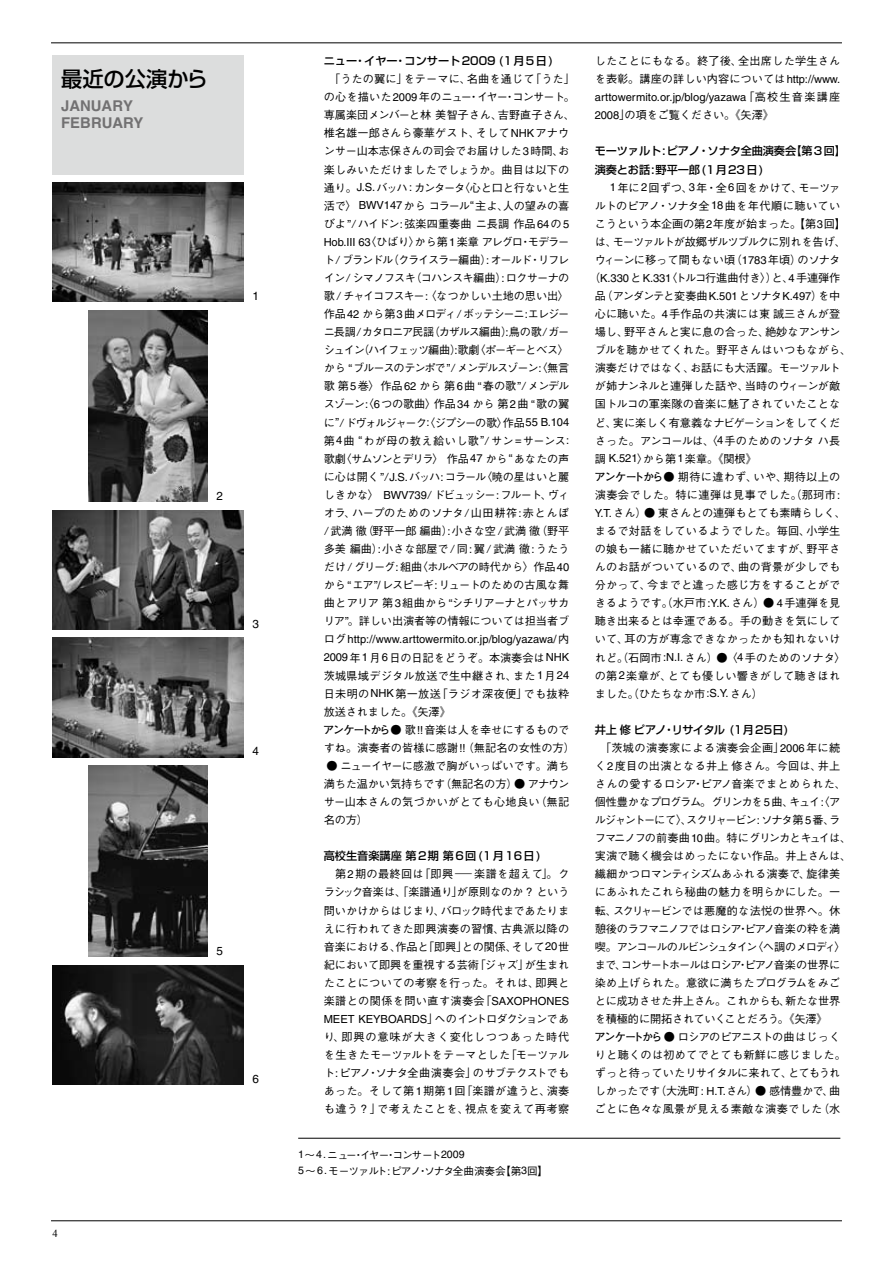
<style>
.page{position:relative;width:893px;height:1263px;background:#fff}
.page>*{position:absolute;margin:0;border:0;box-sizing:border-box;transform-origin:0 0}
.t1{font:500 21.3px "Shin Go Pro";color:#000}
.t2{font:700 14.85px/17px "Helvetica";color:#727172}
.t3{font:11.7px "Helvetica";color:#000}
.t4{font:500 11.1px/18px "Gothic BBB Pro";color:#000;text-align:justify}
.t5{font:500 11.1px/18px "Gothic BBB Pro";letter-spacing:.02em;color:#000}
.t6{font:500 11.1px/18px "Gothic BBB Pro";letter-spacing:.025em;color:#000}
.t7{font:11.1px "Helvetica";letter-spacing:.005em;color:#000}
.t8{font:500 11.1px/18px "Shin Go Pro";color:#000}
.t9{font:500 11.1px "Gothic BBB Pro";letter-spacing:.04em;color:#000}
.t10{font:500 11.1px "Gothic BBB Pro";letter-spacing:-.07em;color:#000}
.t11{font:500 11.1px "Gothic BBB Pro";letter-spacing:-.09em;color:#000}
.t12{font:500 11.1px "Gothic BBB Pro";letter-spacing:.035em;color:#000}
.t13{font:500 11.1px "Shin Go Pro";letter-spacing:.065em;color:#000}
.t14{font:500 10.65px/15.9px "Gothic BBB Pro";letter-spacing:-.085em;color:#000}
.s1{font-family:"Helvetica";font-weight:400}
.s2{font-family:"Gothic BBB Pro";font-weight:500}
.s3{font-family:"Futo Go B101 Pro";font-weight:700}
</style>
<div class="page">
<div style="left:53px;top:55px;width:191px;height:119px;background:#dcdddd"></div>
<hr style="left:51px;top:43px;width:791px;height:1px;background:#000">
<hr style="left:51px;top:1220px;width:791px;height:1px;background:#000">
<hr style="left:298px;top:1138px;width:542px;height:1px;background:#000">
<img style="left:53px;top:183px;width:191px;height:119px">
<img style="left:89px;top:310px;width:119px;height:192px">
<img style="left:53px;top:510px;width:191px;height:119px">
<img style="left:53px;top:638px;width:191px;height:119px">
<img style="left:89px;top:765px;width:119px;height:192px">
<img style="left:53px;top:965px;width:191px;height:119px">
<h1 class="t1" style="left:61px;top:62px;width:148px">最近の公演から</h1>
<h2 class="t2" style="left:61px;top:97px;width:84px">JANUARY<br>FEBRUARY</h2>
<p class="t3" style="left:252px;top:289px;width:8px">1</p>
<p class="t3" style="left:216px;top:489px;width:8px">2</p>
<p class="t3" style="left:252px;top:617px;width:8px">3</p>
<p class="t3" style="left:252px;top:744px;width:8px">4</p>
<p class="t3" style="left:216px;top:944px;width:8px">5</p>
<p class="t3" style="left:252px;top:1072px;width:8px">6</p>
<p class="t8" style="left:324px;top:51px;width:231px">ニュー・イヤー・コンサート2009 (1月5日)</p>
<p class="t4" style="left:324px;top:69px;width:253px;text-align:left">　「うたの翼に」をテーマに、名曲を通じて「うた」の心を描いた <span class="s1">2009</span>年のニュー・イヤー・コンサート。専属楽団メンバーと林美智子さん、吉野直子さん、椎名雄一郎さんら豪華ゲスト、そして<span class="s1">NHK</span>アナウンサー山本志保さんの司会でお届けした<span class="s1">3</span>時間、お楽しみいただけましたでしょうか。曲目は以下の通り。<span class="s1">J.S.</span>バッハ <span class="s1">:</span> カンタータ〈心と口と行ないと生活で〉 <span class="s1">BWV147</span>からコラール<span class="s1">“</span>主よ、人の望みの喜びよ<span class="s1">”</span>/ハイドン<span class="s1">:</span>弦楽四重奏曲ニ長調作品<span class="s1">64</span>の<span class="s1">5<br>Hob.III‐63</span>〈ひばり〉から第<span class="s1">1</span>楽章アレグロ・モデラート/ ブランドル（クライスラー編曲）<span class="s1">:</span> オールド・リフレイン/ シマノフスキ（コハンスキ編曲）<span class="s1">:</span> ロクサーナの歌/チャイコフスキー<span class="s1">:</span>〈なつかしい土地の思い出〉作品<span class="s1">42</span> から第<span class="s1">3</span>曲メロディ/ボッテシーニ<span class="s1">:</span>エレジーニ長調/カタロニア民謡（カザルス編曲）<span class="s1">:</span>鳥の歌/ガーシュイン（ハイフェッツ編曲）<span class="s1">:</span>歌劇〈ポーギーとベス〉から <span class="s1">“</span> ブルースのテンポで <span class="s1">”</span>/ メンデルスゾーン〈無言</p>
<p class="t7" style="left:539px;top:362px;width:5px">:</p>
<p class="t4" style="left:324px;top:376px;width:247px">歌第<span class="s1">5</span>巻〉作品<span class="s1">62</span> から第<span class="s1">6</span>曲 <span class="s1">“</span>春の歌<span class="s1">”</span>/メンデルスゾーン〈<span class="s1">: 6</span>つの歌曲〉作品<span class="s1">34</span> から第<span class="s1">2</span>曲 <span class="s1">“</span>歌の翼に <span class="s1">”</span>/ ドヴォルジャーク〈ジプシーの歌〉作品 <span class="s1">55 B.104</span></p>
<p class="t7" style="left:426px;top:416px;width:5px">:</p>
<p class="t4" style="left:324px;top:430px;width:247px">第<span class="s1">4</span>曲 <span class="s1">“</span>わが母の教え給いし歌<span class="s1">”</span>/サン<span class="s1">=</span>サーンス<span class="s1">:</span>歌劇〈サムソンとデリラ〉作品<span class="s1">47</span> から<span class="s1">“</span>あなたの声に心は開く<span class="s1">”</span>/<span class="s1">J.S.</span>バッハ<span class="s1">:</span>コラール〈暁の星はいと麗しきかな〉 <span class="s1">BWV739</span>/ドビュッシー<span class="s1">:</span>フルート、ヴィオラ、ハープのためのソナタ/山田耕筰<span class="s1">:</span>赤とんぼ/武満徹（野平一郎編曲）<span class="s1">:</span>小さな空/武満徹（野平多美編曲）<span class="s1">:</span>小さな部屋で/同<span class="s1">:</span>翼/武満徹<span class="s1">:</span>うたうだけ/グリーグ<span class="s1">:</span>組曲〈ホルベアの時代から〉作品<span class="s1">40</span>から<span class="s1">“</span>エア<span class="s1">”/</span>レスピーギ<span class="s1">:</span>リュートのための古風な舞曲とアリア第<span class="s1">3</span>組曲から <span class="s1">“</span>シチリアーナとパッサカリア<span class="s1">”</span>。詳しい出演者等の情報については担当者ブ</p>
<p class="t7" style="left:324px;top:633px;width:247px"><span class="s2">ログ</span>http://www.arttowermito.or.jp/blog/yazawa/<span class="s2">内</span></p>
<p class="t4" style="left:323px;top:647px;width:253px;text-align:left"><span class="s1">2009</span>年<span class="s1">1</span>月<span class="s1">6</span>日の日記をどうぞ。本演奏会は<span class="s1">NHK</span>茨城県域デジタル放送で生中継され、また<span class="s1">1</span>月<span class="s1">24</span>日未明の<span class="s1">NHK</span>第一放送「ラジオ深夜便」でも抜粋放送されました。《矢澤》<br><span class="s3">アンケートから</span>● 歌<span class="s1">!!</span>音楽は人を幸せにするものですね。演奏者の皆様に感謝<span class="s1">!!</span>（無記名の女性の方）</p>
<p class="t4" style="left:324px;top:755px;width:247px">● ニューイヤーに感激で胸がいっぱいです。満ち満ちた温かい気持ちです（無記名の方）● アナウンサー山本さんの気づかいがとても心地良い（無記名の方）</p>
<p class="t13" style="left:324px;top:847px;width:219px">高校生音楽講座 第2期 第6回(1月16日)</p>
<p class="t4" style="left:324px;top:864px;width:247px">　第<span class="s1">2</span>期の最終回は「即興 ―楽譜を超えて」。クラシック音楽は、「楽譜通り」が原則なのか ? という問いかけからはじまり、バロック時代まであたりまえに行われてきた即興演奏の習慣、古典派以降の音楽における、作品と「即興」との関係、そして<span class="s1">20</span>世紀において即興を重視する芸術「ジャズ」が生まれたことについての考察を行った。それは、即興と楽譜との関係を問い直す演奏会「<span class="s1">SAXOPHONES MEET KEYBOARDS</span>」へのイントロダクションであり、即興の意味が大きく変化しつつあった時代を生きたモーツァルトをテーマとした「モーツァルト<span class="s1">:</span> ピアノ・ソナタ全曲演奏会」のサブテクストでもあった。そして第<span class="s1">1</span>期第<span class="s1">1</span>回「楽譜が違うと、演奏も違う ? 」で考えたことを、視点を変えて再考察</p>
<p class="t14" style="left:298px;top:1145px;width:252px"><span class="s1">1</span>〜<span class="s1">4.</span>ニュー・イヤー・コンサート<span class="s1">2009<br>5</span>〜 <span class="s1">6.</span>モーツァルト:ピアノ・ソナタ全曲演奏会【第<span class="s1">3</span>回】</p>
<p class="t5" style="left:595px;top:51px;width:247px">したことにもなる。終了後、全出席した学生さんを表彰。講座の詳しい内容については<span class="s1">http://www.</span></p>
<p class="t7" style="left:595px;top:91px;width:247px">arttowermito.or.jp/blog/yazawa<span class="s2">「高校生音楽講座</span></p>
<p class="t4" style="left:595px;top:105px;width:181px"><span class="s1">2008</span>」の項をご覧ください。《矢澤》</p>
<p class="t8" style="left:595px;top:141px;width:253px">モーツァルト:ピアノ・ソナタ全曲演奏会【第3回】演奏とお話:野平一郎(1月23日)</p>
<p class="t4" style="left:610px;top:177px;width:232px"><span class="s1">1</span>年に<span class="s1">2</span>回ずつ、<span class="s1">3</span>年・全<span class="s1">6</span>回をかけて、モーツァ</p>
<p class="t9" style="left:595px;top:197px;width:247px">ルトのピアノ・ソナタ全<span class="s1">18</span>曲を年代順に聴いてい</p>
<p class="t4" style="left:595px;top:213px;width:253px">こうという本企画の第<span class="s1">2</span>年度が始まった。【第<span class="s1">3</span>回】</p>
<p class="t11" style="left:595px;top:233px;width:253px">は、モーツァルトが故郷ザルツブルクに別れを告げ、</p>
<p class="t4" style="left:595px;top:249px;width:247px">ウィーンに移って間もない頃（<span class="s1">1783</span>年頃）のソナタ</p>
<p class="t4" style="left:589px;top:267px;width:253px">（<span class="s1">K.330</span>と<span class="s1">K.331</span>〈トルコ行進曲付き〉）と、<span class="s1">4</span>手連弾作</p>
<p class="t10" style="left:595px;top:287px;width:247px">品（アンダンテと変奏曲<span class="s1">K.501</span>とソナタ<span class="s1">K.497</span>）を中</p>
<p class="t4" style="left:595px;top:304px;width:247px">心に聴いた。<span class="s1">4</span>手作品の共演には東誠三さんが登</p>
<p class="t4" style="left:595px;top:322px;width:247px">場し、野平さんと実に息の合った、絶妙なアンサン</p>
<p class="t4" style="left:595px;top:340px;width:258px">ブルを聴かせてくれた。野平さんはいつもながら、</p>
<p class="t4" style="left:595px;top:358px;width:247px">演奏だけではなく、お話にも大活躍。モーツァルト</p>
<p class="t4" style="left:595px;top:376px;width:247px">が姉ナンネルと連弾した話や、当時のウィーンが敵</p>
<p class="t4" style="left:595px;top:394px;width:247px">国トルコの軍楽隊の音楽に魅了されていたことな</p>
<p class="t4" style="left:595px;top:412px;width:247px">ど、実に楽しく有意義なナビゲーションをしてくだ</p>
<p class="t6" style="left:595px;top:430px;width:247px">さった。アンコールは、〈<span class="s1">4</span>手のためのソナタハ長</p>
<p class="t4" style="left:595px;top:448px;width:164px">調 <span class="s1">K.521</span>〉から第<span class="s1">1</span>楽章。《関根》</p>
<p class="t6" style="left:594px;top:466px;width:247px"><span class="s3">アンケートから</span>● 期待に違わず、いや、期待以上の</p>
<p class="t9" style="left:595px;top:486px;width:247px">演奏会でした。特に連弾は見事でした。（那珂市<span class="s1">:</span></p>
<p class="t4" style="left:595px;top:502px;width:253px"><span class="s1">Y.T.</span>さん）● 東さんとの連弾もとても素晴らしく、</p>
<p class="t5" style="left:595px;top:520px;width:247px">まるで対話をしているようでした。毎回、小学生</p>
<p class="t5" style="left:595px;top:538px;width:247px">の娘も一緒に聴かせていただいてますが、野平さ</p>
<p class="t5" style="left:595px;top:557px;width:247px">んのお話がついているので、曲の背景が少しでも</p>
<p class="t5" style="left:595px;top:575px;width:247px">分かって、今までと違った感じ方をすることがで</p>
<p class="t4" style="left:595px;top:593px;width:247px">きるようです。（水戸市<span class="s1">:Y.K.</span>さん）● <span class="s1">4</span>手連弾を見</p>
<p class="t4" style="left:595px;top:611px;width:247px">聴き出来るとは幸運である。手の動きを気にして</p>
<p class="t5" style="left:595px;top:629px;width:247px">いて、耳の方が専念できなかったかも知れないけ</p>
<p class="t4" style="left:595px;top:647px;width:253px">れど。（石岡市<span class="s1">:N.I.</span>さん）●〈<span class="s1">4</span>手のためのソナタ〉</p>
<p class="t12" style="left:595px;top:666px;width:247px">の第<span class="s1">2</span>楽章が、とても優しい響きがして聴きほれ</p>
<p class="t4" style="left:595px;top:683px;width:170px">ました。（ひたちなか市<span class="s1">:S.Y.</span>さん）</p>
<p class="t8" style="left:595px;top:719px;width:196px">井上修ピアノ・リサイタル (1月25日)</p>
<p class="t6" style="left:595px;top:737px;width:253px">　「茨城の演奏家による演奏会企画」<span class="s1">2006</span>年に続く<span class="s1">2</span>度目の出演となる井上修さん。今回は、井上さんの愛するロシア・ピアノ音楽でまとめられた、個性豊かなプログラム。グリンカを <span class="s1">5</span> 曲、キュイ〈ア</p>
<p class="t7" style="left:821px;top:795px;width:5px">:</p>
<p class="t4" style="left:594px;top:810px;width:258px;text-align:left">ルジャントーにて〉、スクリャービン<span class="s1">:</span> ソナタ第<span class="s1">5</span>番、ラフマニノフの前奏曲 <span class="s1">10</span> 曲。特にグリンカとキュイは、実演で聴く機会はめったにない作品。井上さんは、繊細かつロマンティシズムあふれる演奏で、旋律美にあふれたこれら秘曲の魅力を明らかにした。一転、スクリャービンでは悪魔的な法悦の世界へ。休憩後のラフマニノフではロシア・ピアノ音楽の粋を満喫。アンコールのルビンシュタイン〈ヘ調のメロディ〉まで、コンサートホールはロシア・ピアノ音楽の世界に染め上げられた。意欲に満ちたプログラムをみごとに成功させた井上さん。これからも、新たな世界を積極的に開拓されていくことだろう。《矢澤》<br><span class="s3">アンケートから</span> ● ロシアのピアニストの曲はじっくりと聴くのは初めてでとても新鮮に感じました。ずっと待っていたリサイタルに来れて、とてもうれしかったです（大洗町<span class="s1">: H.T.</span>さん）● 感情豊かで、曲ごとに色々な風景が見える素敵な演奏でした（水</p>
</div>
